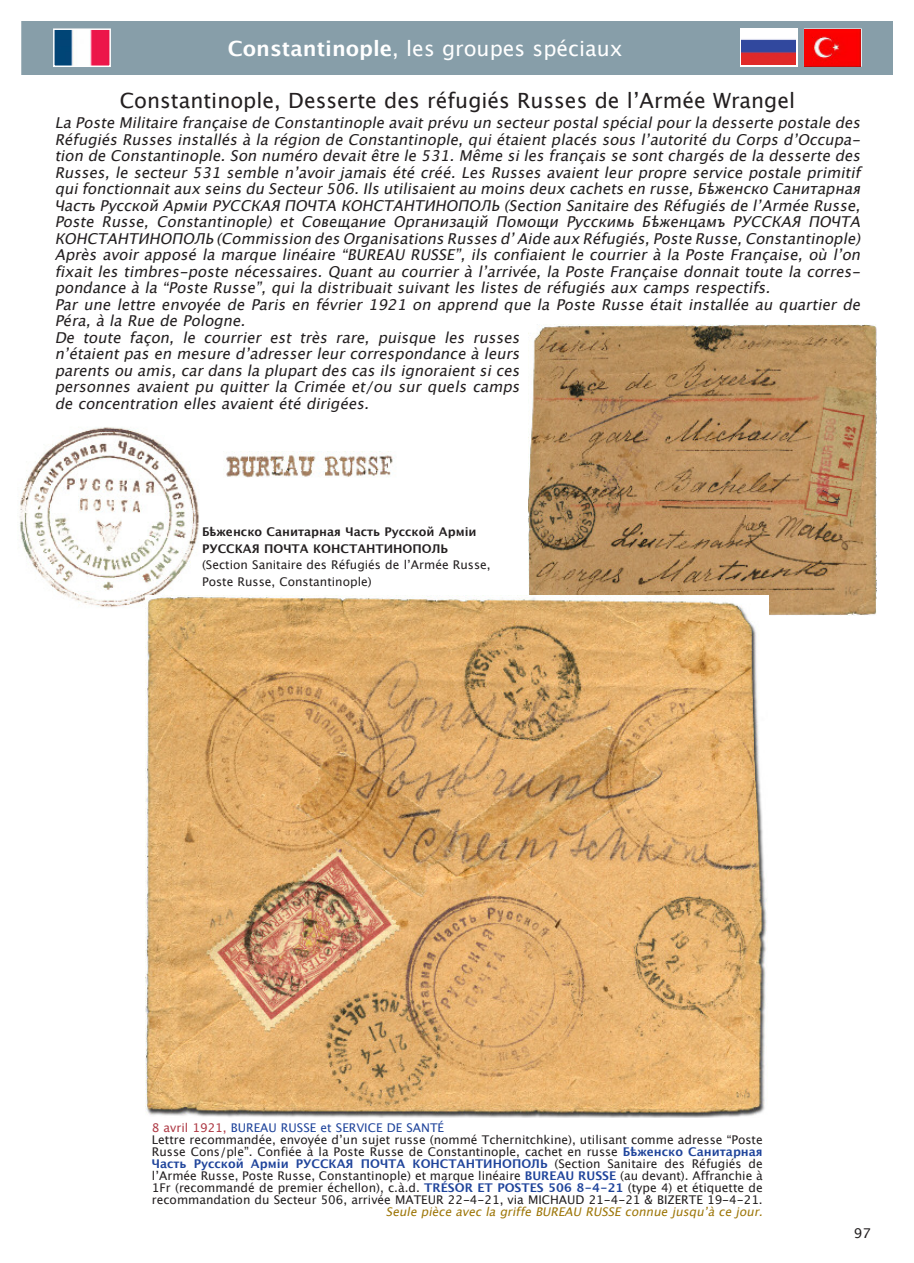
<style>
.page{position:relative;width:914px;height:1263px;background:#fff}
.page>*{position:absolute;margin:0;border:0;box-sizing:border-box;transform-origin:0 0}
.t1{font:21px "Lucida Grande";color:#231f20}
.t2{font:21px "Lucida Grande";color:#fff}
.t3{font:italic 15px/16.5px "Lucida Grande";color:#231f20}
.t4{font:13.5px "Lucida Grande";color:#231f20}
.t5{font:12px/12px "Lucida Grande";color:#231f20}
.t6{font:700 12px/16.5px "Lucida Grande";color:#231f20}
.t7{font:italic 12px "Lucida Grande";color:#9d7608}
.s1{font-weight:700}
.s2{color:#ae3a45}
.s3{color:#1f449b}
.s4{font-weight:700;color:#1f449b}
</style>
<div class="page">
<div style="left:0;top:21px;width:914px;height:54px;background:#879ea9"></div>
<svg style="left:0;top:21px;width:798px;height:54px"></svg>
<div style="left:803px;top:28px;width:58px;height:39px;border:2px solid #fff"></div>
<img style="left:804px;top:29px;width:56px;height:37px">
<img style="left:528px;top:325px;width:348px;height:291px">
<img style="left:223px;top:451px;width:170px;height:27px">
<svg style="left:739px;top:28px;width:58px;height:39px"></svg>
<img style="left:741px;top:28px;width:54px;height:37px">
<div style="left:893px;top:13px;width:21px;height:64px;background:#fff"></div>
<img style="left:19px;top:427px;width:180px;height:181px">
<img style="left:145px;top:595px;width:622px;height:522px">
<h1 class="t2" style="left:228px;top:36px;width:396px"><span class="s1">Constantinople</span>, les groupes spéciaux</h1>
<h1 class="t1" style="left:120px;top:87px;width:677px">Constantinople, Desserte des réfugiés Russes de l’Armée Wrangel</h1>
<p class="t3" style="left:55px;top:114px;width:810px">La Poste Militaire française de Constantinople avait prévu un secteur postal spécial pour la desserte postale des Réfugiés Russes installés à la région de Constantinople, qui étaient placés sous l’autorité du Corps d’Occupa&shy;tion de Constantinople. Son numéro devait être le 531. Même si les français se sont chargés de la desserte des Russes, le secteur 531 semble n’avoir jamais été créé. Les Russes avaient leur propre service postale primitif quifonctionnaitaux seins du Secteur 506.Ils utilisaientau moins deux cachets en russe,Бѣженско Санитарная Часть Русской Арміи РУССКАЯ ПОЧТА КОНСТАНТИНОПОЛЬ (Section Sanitaire des Réfugiés de l’Armée Russe, Poste Russe, Constantinople) et Совещание Организацій Помощи Русскимь Бѣженцамъ РУССКАЯ ПОЧТА КОНСТАНТИНОПОЛЬ (Commission des Organisations Russes d’Aide aux Réfugiés,Poste Russe,Constantinople)<br>Après avoir apposé la marque linéaire “BUREAU RUSSE”, ils confiaient le courrier à la Poste Française, où l’on fixait les timbres-poste nécessaires. Quant au courrier à l’arrivée, la Poste Française donnait toute la corres&shy;pondance à la “Poste Russe”, qui la distribuait suivant les listes de réfugiés aux camps respectifs.<br>Par une lettre envoyée de Paris en février 1921 on apprend que la Poste Russe était installée au quartier de Péra, à la Rue de Pologne.<br>De toute façon, le courrier est très rare, puisque les russes<br>n’étaient pas en mesure d’adresser leur correspondance à leurs<br>parents ou amis, car dans la plupart des cas ils ignoraient si ces<br>personnes avaient pu quitter la Crimée et/ou sur quels camps<br>de concentration elles avaient été dirigées.</p>
<p class="t6" style="left:202px;top:523px;width:276px">Бѣженско Санитарная Часть Русской Арміи<br>РУССКАЯ ПОЧТА КОНСТАНТИНОПОЛЬ</p>
<p class="t5" style="left:202px;top:556px;width:290px;line-height:16.5px">(Section Sanitaire des Réfugiés de l’Armée Russe,<br>Poste Russe, Constantinople)</p>
<p class="t5" style="left:152px;top:1122px;width:612px"><span class="s2">8 avril 1921,</span> <span class="s3">BUREAU RUSSE et SERVICE DE SANTÉ<br></span>Lettre recommandée, envoyée d’un sujet russe (nommé Tchernitchkine), utilisant comme adresse “Poste Russe Cons/ple”. Confiée à la Poste Russe de Constantinople, cachet en russe <span class="s4">Бѣженско Санитарная Часть Русской Арміи РУССКАЯ ПОЧТА КОНСТАНТИНОПОЛЬ</span> (Section Sanitaire des Réfugiés de l’Armée Russe, Poste Russe, Constantinople) et marque linéaire <span class="s4">BUREAU RUSSE</span> (au devant). Affranchie à 1Fr (recommandé de premier échellon), c.à.d. <span class="s4">TRÉSOR ET POSTES 506 8-4-21</span> (type 4) et étiquette de recommandation du Secteur 506, arrivée MATEUR 22-4-21, via MICHAUD 21-4-21 &amp; BIZERTE 19-4-21.</p>
<p class="t7" style="left:386px;top:1204px;width:381px">Seule pièce avec la griffe BUREAU RUSSE connue j usqu’à ce jour.</p>
<p class="t4" style="left:853px;top:1225px;width:19px">97</p>
</div>
